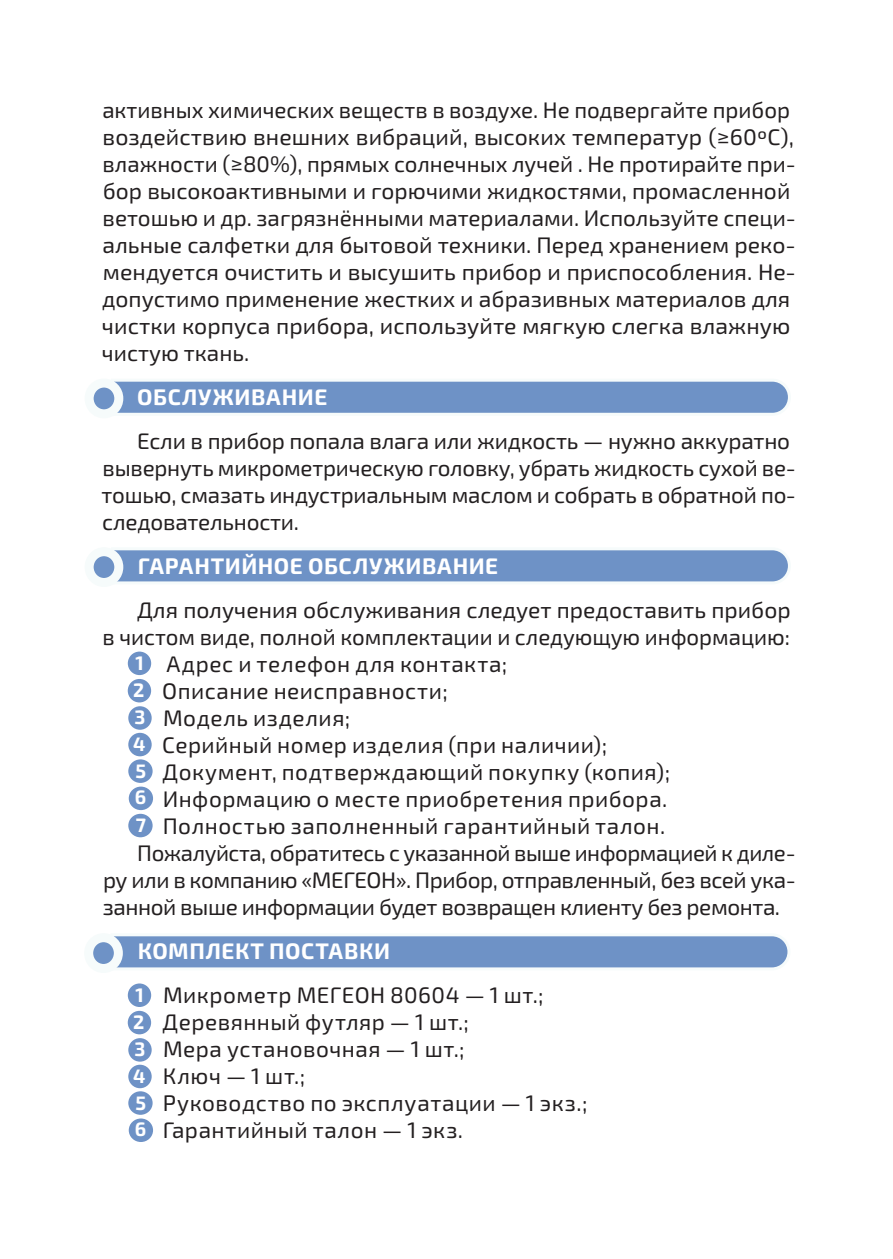
<style>
.page{position:relative;width:893px;height:1259px;background:#fff}
.page>*{position:absolute;margin:0;border:0;box-sizing:border-box;transform-origin:0 0}
.стиль_текста{font:22.5px/27px "Exo 2.0";color:#231f20}
.стиль_текста-2{font:22.5px "Exo 2.0";letter-spacing:.02em;color:#231f20}
.заголовки{font:700 22.5px "Exo 2.0";letter-spacing:.03em;color:#fff}
.стиль_текста-3{font:22.5px "Exo 2.0";letter-spacing:.025em;color:#231f20}
.стиль_текста-4{font:22.5px "Exo 2.0";letter-spacing:.03em;color:#231f20}
.Стиль_абзаца_3{font:700 19.5px "Exo 2.0";color:#fff}
</style>
<div class="page">
<div style="left:115px;top:550px;width:673px;height:32px;background:#6e92c6"></div>
<div style="left:89px;top:552px;width:30px;height:30px;background:#6e92c6;border-radius:50%"></div>
<div style="left:85px;top:547px;width:38px;height:40px;border:9px solid #f6fbfb;border-radius:50%"></div>
<div style="left:115px;top:936px;width:673px;height:32px;background:#6e92c6"></div>
<svg style="left:89px;top:937px;width:29px;height:31px"></svg>
<div style="left:84px;top:933px;width:39px;height:40px;border:9px solid #f6fbfb;border-radius:50%"></div>
<div style="left:115px;top:381px;width:673px;height:32px;background:#6e92c6"></div>
<div style="left:89px;top:383px;width:30px;height:31px;background:#6e92c6;border-radius:50%"></div>
<div style="left:85px;top:378px;width:38px;height:40px;border:9px solid #f6fbfb;border-radius:50%"></div>
<div style="left:128px;top:651px;width:23px;height:24px;background:#6e92c6;border-radius:50%"></div>
<div style="left:128px;top:983px;width:23px;height:24px;background:#6e92c6;border-radius:50%"></div>
<div style="left:128px;top:679px;width:23px;height:23px;background:#6e92c6;border-radius:50%"></div>
<div style="left:128px;top:1011px;width:23px;height:23px;background:#6e92c6;border-radius:50%"></div>
<div style="left:128px;top:706px;width:24px;height:24px;background:#6e92c6;border-radius:50%"></div>
<div style="left:128px;top:1038px;width:24px;height:23px;background:#6e92c6;border-radius:50%"></div>
<div style="left:128px;top:733px;width:24px;height:23px;background:#6e92c6;border-radius:50%"></div>
<div style="left:128px;top:1064px;width:24px;height:24px;background:#6e92c6;border-radius:50%"></div>
<div style="left:128px;top:759px;width:25px;height:24px;background:#6e92c6;border-radius:50%"></div>
<div style="left:128px;top:1091px;width:25px;height:23px;background:#6e92c6;border-radius:50%"></div>
<div style="left:129px;top:786px;width:24px;height:24px;background:#6e92c6;border-radius:50%"></div>
<div style="left:129px;top:1118px;width:24px;height:24px;background:#6e92c6;border-radius:50%"></div>
<div style="left:128px;top:814px;width:25px;height:23px;background:#6e92c6;border-radius:50%"></div>
<p class="стиль_текста" style="left:102px;top:97px;width:695px">активных химических веществ в воздухе. Не подвергайте прибор воздействию внешних вибраций, высоких температур (≥60ºС), влажности (≥80%), прямых солнечных лучей . Не протирайте при&shy;бор высокоактивными и горючими жидкостями, промасленной ветошью и др. загрязнёнными материалами. Используйте специ&shy;альные салфетки для бытовой техники. Перед хранением реко&shy;мендуется очистить и высушить прибор и приспособления. Не&shy;допустимо применение жестких и абразивных материалов для чистки корпуса прибора, используйте мягкую слегка влажную чистую ткань.</p>
<p class="заголовки" style="left:137px;top:383px;width:192px">ОБСЛУЖИВАНИЕ</p>
<p class="стиль_текста" style="left:102px;top:428px;width:696px;text-indent:35px">Если в прибор попала влага или жидкость — нужно аккуратно вывернуть микрометрическую головку, убрать жидкость сухой ве&shy;тошью, смазать индустриальным маслом и собрать в обратной по&shy;следовательности.</p>
<p class="заголовки" style="left:138px;top:552px;width:362px">ГАРАНТИЙНОЕ ОБСЛУЖИВАНИЕ</p>
<p class="стиль_текста" style="left:103px;top:597px;width:689px;text-align:right">Для получения обслуживания следует предоставить прибор<br>в чистом виде, полной комплектации и следующую информацию:</p>
<p class="стиль_текста-4" style="left:131px;top:651px;width:378px">1. Адрес и телефон для контакта;</p>
<p class="стиль_текста-2" style="left:131px;top:678px;width:319px">1. Описание неисправности;</p>
<p class="стиль_текста-3" style="left:131px;top:705px;width:221px">1. Модель изделия;</p>
<p class="стиль_текста-2" style="left:131px;top:732px;width:478px">1. Серийный номер изделия (при наличии);</p>
<p class="стиль_текста-2" style="left:131px;top:759px;width:541px">1. Документ, подтверждающий покупку (копия);</p>
<p class="стиль_текста-2" style="left:131px;top:786px;width:538px">1. Информацию о месте приобретения прибора.</p>
<p class="стиль_текста-2" style="left:131px;top:813px;width:536px">1. Полностью заполненный гарантийный талон.</p>
<p class="стиль_текста" style="left:103px;top:840px;width:695px;text-align:justify;text-indent:35px">Пожалуйста, обратитесь с указанной выше информацией к диле&shy;ру или в компанию «МЕГЕОН». Прибор, отправленный, без всей ука&shy;занной выше информации будет возвращен клиенту без ремонта.</p>
<p class="заголовки" style="left:138px;top:937px;width:254px">КОМПЛЕКТ ПОСТАВКИ</p>
<p class="стиль_текста-2" style="left:131px;top:982px;width:414px">1. Микрометр МЕГЕОН 80604 — 1 шт.;</p>
<p class="стиль_текста-2" style="left:131px;top:1009px;width:340px">1. Деревянный футляр — 1 шт.;</p>
<p class="стиль_текста-2" style="left:131px;top:1036px;width:335px">1. Мера установочная — 1 шт.;</p>
<p class="стиль_текста" style="left:131px;top:1063px;width:176px">1. Ключ — 1 шт.;</p>
<p class="стиль_текста-3" style="left:131px;top:1090px;width:458px">1. Руководство по эксплуатации — 1 экз.;</p>
<p class="стиль_текста-2" style="left:131px;top:1117px;width:334px">1. Гарантийный талон — 1 экз.</p>
<p class="Стиль_абзаца_3" style="left:135px;top:651px;width:10px">1</p>
<p class="Стиль_абзаца_3" style="left:133px;top:679px;width:13px">2</p>
<p class="Стиль_абзаца_3" style="left:135px;top:705px;width:13px">3</p>
<p class="Стиль_абзаца_3" style="left:133px;top:732px;width:14px">4</p>
<p class="Стиль_абзаца_3" style="left:135px;top:759px;width:12px">5</p>
<p class="Стиль_абзаца_3" style="left:135px;top:786px;width:13px">6</p>
<p class="Стиль_абзаца_3" style="left:136px;top:814px;width:12px">7</p>
<p class="Стиль_абзаца_3" style="left:135px;top:983px;width:10px">1</p>
<p class="Стиль_абзаца_3" style="left:133px;top:1010px;width:13px">2</p>
<p class="Стиль_абзаца_3" style="left:135px;top:1037px;width:13px">3</p>
<p class="Стиль_абзаца_3" style="left:133px;top:1064px;width:14px">4</p>
<p class="Стиль_абзаца_3" style="left:135px;top:1091px;width:12px">5</p>
<p class="Стиль_абзаца_3" style="left:135px;top:1117px;width:13px">6</p>
</div>
